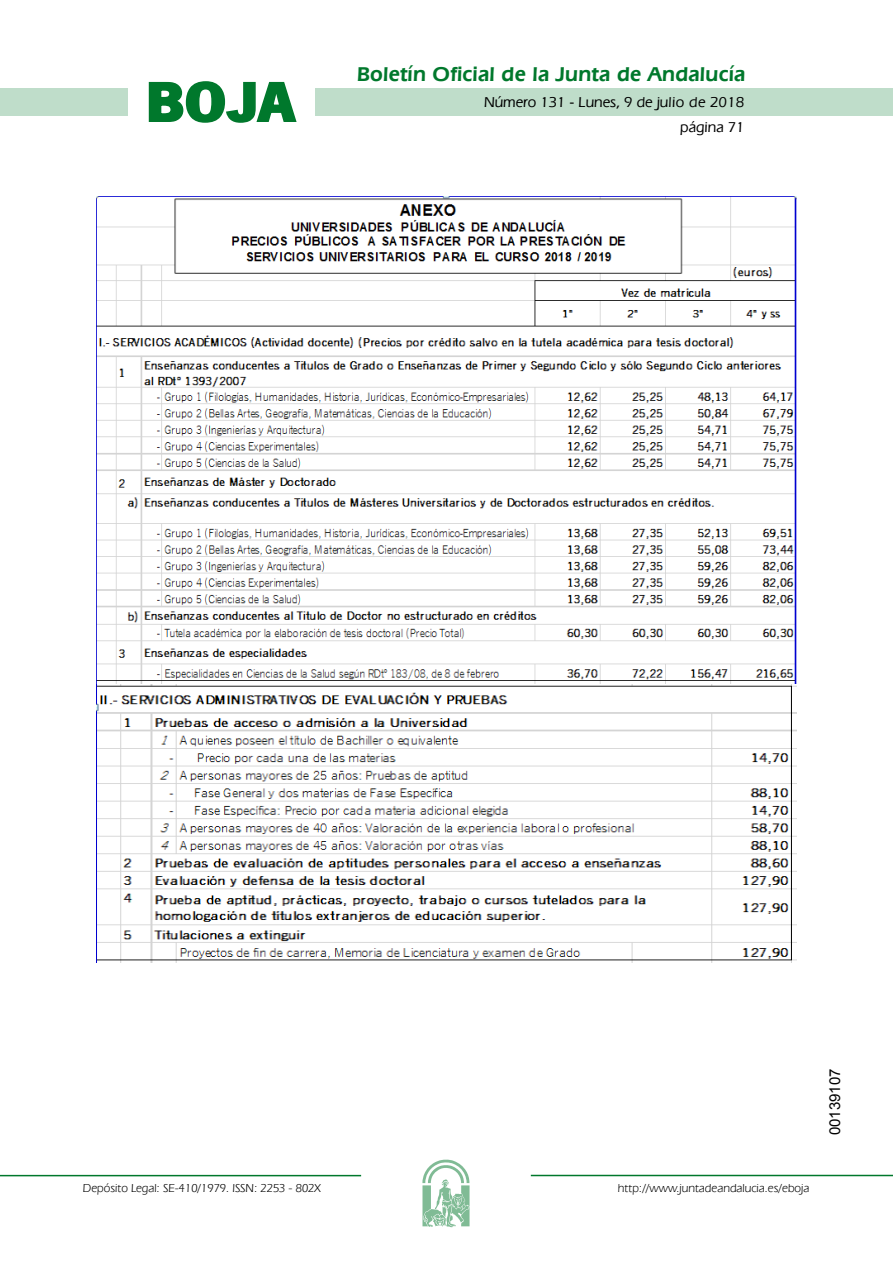
<style>
.page{position:relative;width:893px;height:1263px;background:#fff}
.page>*{position:absolute;margin:0;border:0;box-sizing:border-box;transform-origin:0 0}
.t1{font:700 57.75px "News Got T";color:#00782c;scale:1.14 1}
.t2{font:600 21px "Eras IT Cby BT";letter-spacing:.01em;color:#00782c}
.t3{font:500 15px/24.5px "Eras IT Cby BT";color:#000;text-align:right}
.t4{font:15px "Arial";color:#000}
.t5{font:12px "Eras IT Cby BT";color:#000}
</style>
<div class="page">
<div style="left:315px;top:88px;width:577px;height:28px;background:#bfddca"></div>
<div style="left:0;top:88px;width:128px;height:28px;background:#bfddca"></div>
<hr style="left:0;top:1175px;width:361px;height:1px;background:#00782c">
<svg style="left:422px;top:1159px;width:47px;height:68px"></svg>
<hr style="left:531px;top:1175px;width:361px;height:1px;background:#00782c">
<svg style="left:148px;top:81px;width:149px;height:42px"></svg>
<img style="left:96px;top:196px;width:700px;height:767px">
<h1 class="t1" style="left:145px;top:68px;width:133px">BOJA</h1>
<h2 class="t2" style="left:357px;top:62px;width:390px">Boletín Oficial de la Junta de Andalucía</h2>
<p class="t3" style="left:484px;top:90px;width:262px">Número 131 - Lunes, 9 de julio de 2018 página 71</p>
<p class="t5" style="left:83px;top:1181px;width:239px">Depósito Legal: SE-410/1979. ISSN: 2253 - 802X</p>
<p class="t5" style="left:618px;top:1181px;width:193px">http://www.juntadeandalucia.es/eboja</p>
<p class="t4" style="left:825px;top:1135px;width:68px;rotate:-90deg">00139107</p>
</div>
